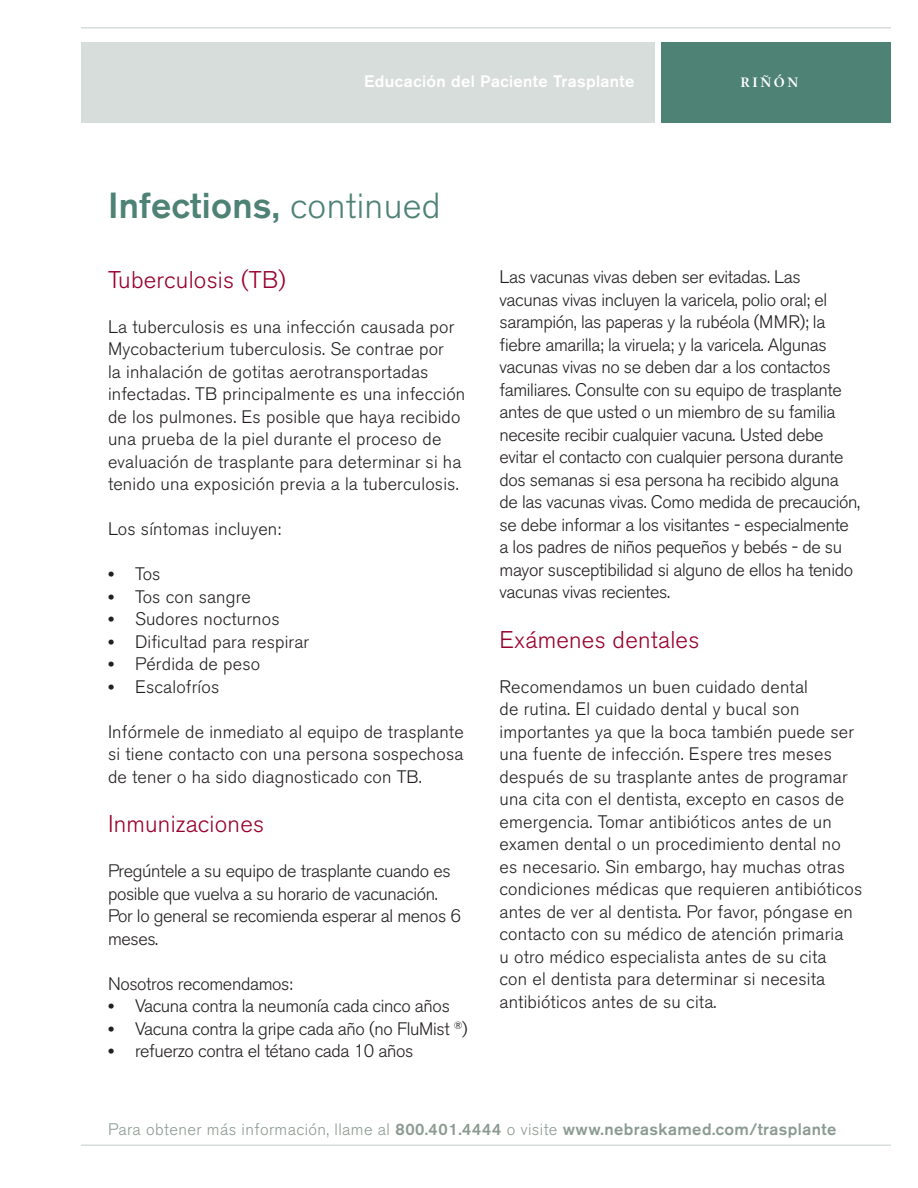
<style>
.page{position:relative;width:918px;height:1188px;background:#fff}
.page>*{position:absolute;margin:0;border:0;box-sizing:border-box;transform-origin:0 0}
.t1{font:500 36px "Akzidenz Grotesk BE";letter-spacing:.01em;color:#4e8275}
.t2{font:300 24px "Akzidenz Grotesk BE";letter-spacing:.01em;color:#98012d}
.t3{font:300 18px/22.5px "Akzidenz Grotesk BE";letter-spacing:.01em;color:#231f20}
.t4{font:300 18px/22.5px "Akzidenz Grotesk BE";letter-spacing:-.02em;color:#231f20}
.t5{font:500 16.5px "Akzidenz Grotesk BE";letter-spacing:.025em;color:#8b9b92}
.t6{font:500 16.5px "Akzidenz Grotesk BE";letter-spacing:.025em;color:#fff}
.t7{font:600 13.5px "Stone Serif";letter-spacing:.2em;color:#fff}
.s1{font-weight:300}
.s2{font-family:"Times";font-weight:400}
</style>
<div class="page">
<hr style="left:81px;top:1144px;width:810px;height:2px;background:#d7ddda">
<div style="left:81px;top:42px;width:574px;height:81px;background:#d7ddda"></div>
<hr style="left:81px;top:27px;width:810px;height:1px;background:#d7ddda">
<div style="left:662px;top:42px;width:229px;height:81px;background:#4e8275"></div>
<p class="t6" style="left:364px;top:71px;width:272px">Educación del Paciente Trasplante</p>
<p class="t7" style="left:741px;top:74px;width:59px">RIÑÓN</p>
<p class="t1" style="left:108px;top:183px;width:334px">Infections, <span class="s1">continued</span></p>
<p class="t2" style="left:108px;top:266px;width:179px">Tuberculosis (TB)</p>
<p class="t3" style="left:108px;top:316px;width:359px">La tuberculosis es una infección causada por Mycobacterium tuberculosis. Se contrae por<br>la inhalación de gotitas aerotransportadas infectadas. TB principalmente es una infección de los pulmones. Es posible que haya recibido una prueba de la piel durante el proceso de evaluación de trasplante para determinar si ha tenido una exposición previa a la tuberculosis.</p>
<p class="t3" style="left:108px;top:518px;width:175px">Los síntomas incluyen:</p>
<p class="t3" style="left:108px;top:563px;width:54px"><span class="s2">•</span> Tos</p>
<p class="t3" style="left:108px;top:586px;width:145px"><span class="s2">•</span> Tos con sangre</p>
<p class="t3" style="left:108px;top:608px;width:173px"><span class="s2">•</span> Sudores nocturnos</p>
<p class="t3" style="left:108px;top:631px;width:203px"><span class="s2">•</span> Dificultad para respirar</p>
<p class="t3" style="left:108px;top:653px;width:154px"><span class="s2">•</span> Pérdida de peso</p>
<p class="t3" style="left:108px;top:676px;width:113px"><span class="s2">•</span> Escalofríos</p>
<p class="t3" style="left:108px;top:721px;width:357px;text-align:justify">Infórmele de inmediato al equipo de trasplante si tiene contacto con una persona sospechosa de tener o ha sido diagnosticado con TB.</p>
<p class="t2" style="left:108px;top:811px;width:158px">Inmunizaciones</p>
<p class="t4" style="left:108px;top:860px;width:354px">Pregúntele a su equipo de trasplante cuando es posible que vuelva a su horario de vacunación.<br>Por lo general se recomienda esperar al menos 6 meses.</p>
<p class="t4" style="left:108px;top:973px;width:186px">Nosotros recomendamos:</p>
<p class="t4" style="left:108px;top:995px;width:343px"><span class="s2">•</span> Vacuna contra la neumonía cada cinco años</p>
<p class="t4" style="left:108px;top:1018px;width:361px"><span class="s2">•</span> Vacuna contra la gripe cada año (no FluMist <sup>®</sup>)</p>
<p class="t4" style="left:108px;top:1040px;width:307px"><span class="s2">•</span> refuerzo contra el tétano cada 10 años</p>
<p class="t4" style="left:500px;top:266px;width:362px">Las vacunas vivas deben ser evitadas. Las vacunas vivas incluyen la varicela, polio oral; el sarampión, las paperas y la rubéola (MMR); la fiebre amarilla; la viruela; y la varicela. Algunas vacunas vivas no se deben dar a los contactos familiares. Consulte con su equipo de trasplante antes de que usted o un miembro de su familia necesite recibir cualquier vacuna. Usted debe evitar el contacto con cualquier persona durante dos semanas si esa persona ha recibido alguna de las vacunas vivas. Como medida de precaución, se debe informar a los visitantes - especialmente a los padres de niños pequeños y bebés - de su mayor susceptibilidad si alguno de ellos ha tenido vacunas vivas recientes.</p>
<p class="t2" style="left:500px;top:626px;width:201px">Exámenes dentales</p>
<p class="t3" style="left:500px;top:676px;width:364px">Recomendamos un buen cuidado dental<br>de rutina. El cuidado dental y bucal son importantes ya que la boca también puede ser una fuente de infección. Espere tres meses después de su trasplante antes de programar una cita con el dentista, excepto en casos de emergencia. Tomar antibióticos antes de un examen dental o un procedimiento dental no es necesario. Sin embargo, hay muchas otras condiciones médicas que requieren antibióticos antes de ver al dentista. Por favor, póngase en contacto con su médico de atención primaria<br>u otro médico especialista antes de su cita<br>con el dentista para determinar si necesita antibióticos antes de su cita.</p>
<p class="t5" style="left:108px;top:1119px;width:730px"><span class="s1">Para obtener más información, llame al</span> 800.401.4444 <span class="s1">o visite</span> www.nebraskamed.com/trasplante</p>
</div>
